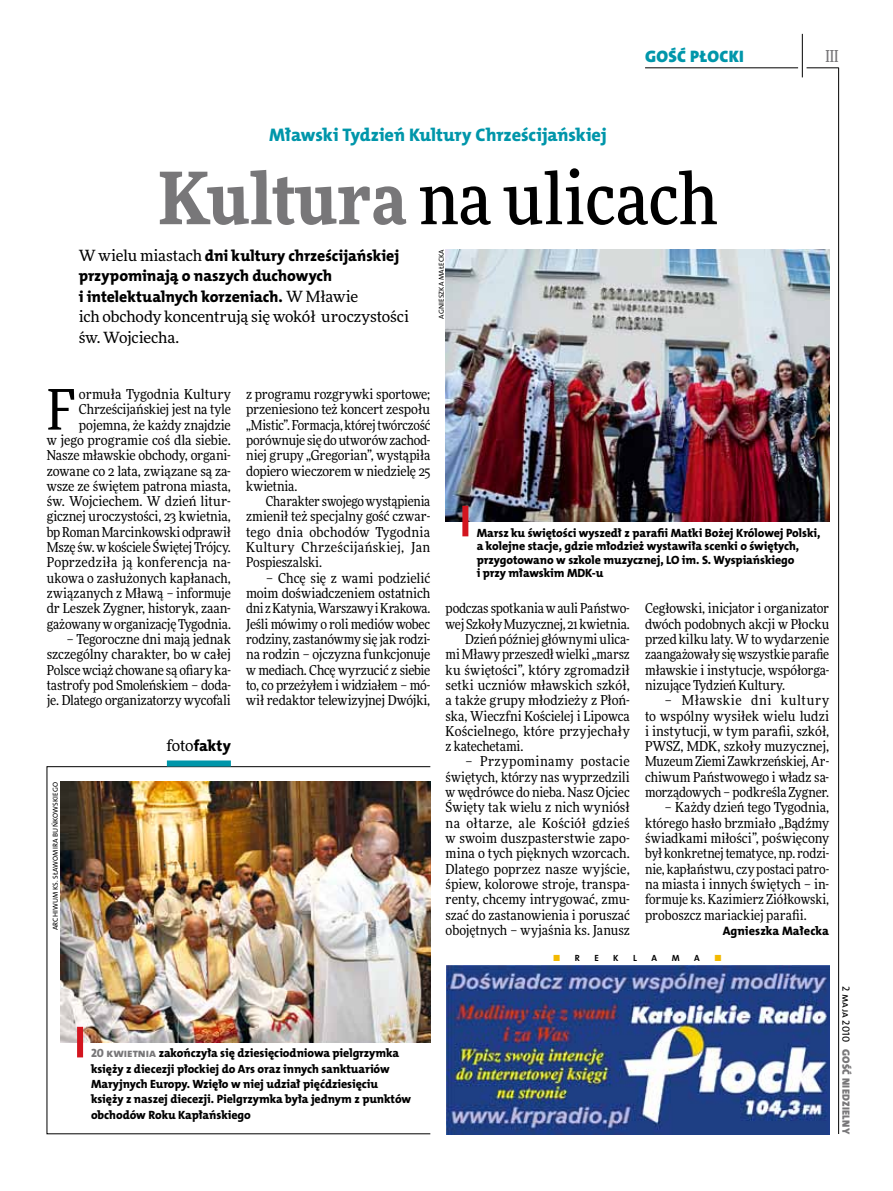
<style>
.page{position:relative;width:893px;height:1191px;background:#fff}
.page>*{position:absolute;margin:0;border:0;box-sizing:border-box;transform-origin:0 0}
.t1{font:500 72px "Freeday Narrow";color:#000}
.t2{font:55.95px "Freeday Narrow News";color:#000}
.t3{font:18.3px "The Mix HP8 Ex Bld";letter-spacing:-.005em;color:#0096aa}
.t4{font:16.65px "The Mix HP9 Blk";letter-spacing:.02em;color:#0096aa}
.t5{font:500 16.5px "Freeday Narrow";color:#787779;scale:.9 1}
.t6{font:15.75px/20.4px "The Mix HP8 Ex Bld";letter-spacing:-.005em;color:#000}
.t7{font:15.45px/20.4px "Freeday News";letter-spacing:-.005em;color:#000}
.t8{font:13.65px/15.3px "Freeday Narrow News";letter-spacing:-.005em;color:#000;text-align:justify}
.t9{font:12.3px "The Mix HP8 Ex Bld";color:#000}
.t10{font:12px/15.3px "The Mix HP8 Ex Bld";letter-spacing:-.005em;color:#000}
.t11{font:10.5px "The Mix HP9 Blk";letter-spacing:.025em;color:#787779}
.t12{font:10.5px "The Mix HP5 Plain";color:#000}
.t13{font:9px "The Mix HP7 Bld";color:#000}
.t14{font:9px "The Mix HP7 Bld";color:#f3b900}
.t15{font:7.2px "The Mix HP5 Plain";letter-spacing:.015em;color:#000}
.s1{font-weight:900;color:#787779}
.s2{font-family:"Freeday News";font-size:15.45px}
.s3{color:#787779}
.s4{color:#000}
</style>
<div class="page">
<hr style="left:806px;top:68px;width:33px;height:1px;background:#000">
<hr style="left:645px;top:68px;width:153px;height:1px;background:#000">
<hr style="left:838px;top:68px;width:1px;height:1066px;background:#000">
<hr style="left:802px;top:34px;width:1px;height:43px;background:#000">
<img style="left:446px;top:965px;width:383px;height:169px">
<img style="left:446px;top:249px;width:383px;height:272px">
<div style="left:462px;top:506px;width:6px;height:30px;background:#d3151f"></div>
<img style="left:60px;top:782px;width:368px;height:260px">
<div style="left:47px;top:766px;width:383px;height:368px;border:1px solid #000"></div>
<div style="left:77px;top:1026px;width:6px;height:31px;background:#d3151f"></div>
<div style="left:167px;top:760px;width:64px;height:6px;background:#0096aa"></div>
<p class="t4" style="left:645px;top:46px;width:100px">GOŚĆ PŁOCKI</p>
<h3 class="t3" style="left:269px;top:123px;width:339px">Mławski Tydzień Kultury Chrześcijańskiej</h3>
<h1 class="t1" style="left:158px;top:154px;width:561px"><span class="s1">Kultura</span> na ulicach</h1>
<p class="t6" style="left:79px;top:246px;width:322px"><span class="s2">W wielu miastach</span> dni kultury chrześcijańskiej przypominają o naszych duchowych<br>i intelektualnych korzeniach. <span class="s2">W Mławie</span></p>
<p class="t7" style="left:79px;top:306px;width:332px">ich obchody koncentrują się wokół uroczystości św. Wojciecha.</p>
<p class="t15" style="left:437px;top:319px;width:70px;rotate:-90deg">Agnieszka Małecka</p>
<p class="t5" style="left:825px;top:46px;width:16px">III</p>
<p class="t8" style="left:47px;top:386px;width:186px;text-align:right">ormuła Tygodnia Kultury<br>Chrześcijańskiej jest na tyle pojemna, że każdy znajdzie<br>w jego programie coś dla siebie.<br>Nasze mławskie obchody, organi&shy;zowane co 2 lata, związane są za&shy;wsze ze świętem patrona miasta, św. Wojciechem. W dzień litur&shy;gicznej uroczystości, 23 kwietnia, bp Roman Marcinkowski odprawił<br>Mszę św. w kościele Świętej Trójcy.<br>Poprzedziła ją konferencja na&shy;ukowa o zasłużonych kapłanach, związanych z Mławą – informuje dr Leszek Zygner, historyk, zaan&shy;gażowany w organizację Tygodnia.</p>
<p class="t8" style="left:47px;top:631px;width:186px;text-indent:20px">– Tegoroczne dni mają jednak szczególny charakter, bo w całej Polsce wciąż chowane są ofiary ka&shy;tastrofy pod Smoleńskiem – doda&shy;je. Dlatego organizatorzy wycofali</p>
<h2 class="t2" style="left:47px;top:375px;width:30px">F</h2>
<p class="t15" style="left:51px;top:930px;width:150px;rotate:-90deg">archiwum ks. Sławomira Buńkowskiego</p>
<p class="t6" style="left:167px;top:735px;width:66px"><span class="s2">foto</span>fakty</p>
<p class="t8" style="left:246px;top:386px;width:186px">z programu rozgrywki sportowe; przeniesiono też koncert zespołu „Mistic”. Formacja, której twórczość porównuje się do utworów zachod&shy;niej grupy „Gregorian”, wystąpiła dopiero wieczorem w niedzielę 25 kwietnia.</p>
<p class="t8" style="left:246px;top:493px;width:186px;text-indent:20px">Charakter swojego wystąpienia zmienił też specjalny gość czwar&shy;tego dnia obchodów Tygodnia Kultury Chrześcijańskiej, Jan Pospieszalski.</p>
<p class="t8" style="left:246px;top:570px;width:186px;text-indent:20px">– Chcę się z wami podzielić moim doświadczeniem ostatnich dni z Katynia, Warszawy i Krakowa.<br>Jeśli mówimy o roli mediów wobec rodziny, zastanówmy się jak rodzi&shy;na rodzin – ojczyzna funkcjonuje w mediach. Chcę wyrzucić z siebie to, co przeżyłem i widziałem – mó&shy;wił redaktor telewizyjnej Dwójki,</p>
<p class="t10" style="left:91px;top:1045px;width:322px"><span class="s3">20 kwietnia</span> zakończyła się dziesięciodniowa pielgrzymka księży z diecezji płockiej do Ars oraz innych sanktuariów Maryjnych Europy. Wzięło w niej udział pięćdziesięciu księży z naszej diecezji. Pielgrzymka była jednym z punktów obchodów Roku Kapłańskiego</p>
<p class="t10" style="left:477px;top:526px;width:345px;line-height:13.5px">Marsz ku świętości wyszedł z parafii Matki Bożej Królowej Polski, a kolejne stacje, gdzie młodzież wystawiła scenki o świętych, przygotowano w szkole muzycznej, LO im. S. Wyspiańskiego<br>i przy mławskim MDK-u</p>
<p class="t8" style="left:446px;top:600px;width:186px">podczas spotkania w auli Państwo-</p>
<p class="t8" style="left:446px;top:616px;width:186px">wej Szkoły Muzycznej, 21 kwietnia.</p>
<p class="t8" style="left:465px;top:631px;width:166px">Dzień później głównymi ulica-</p>
<p class="t8" style="left:446px;top:646px;width:186px">mi Mławy przeszedł wielki „marsz</p>
<p class="t8" style="left:446px;top:662px;width:186px">ku świętości”, który zgromadził</p>
<p class="t8" style="left:446px;top:677px;width:186px">setki uczniów mławskich szkół,</p>
<p class="t8" style="left:446px;top:692px;width:186px">a także grupy młodzieży z Płoń-</p>
<p class="t8" style="left:446px;top:708px;width:186px">ska, Wieczfni Kościelej i Lipowca</p>
<p class="t8" style="left:446px;top:723px;width:186px">Kościelnego, które przyjechały</p>
<p class="t8" style="left:446px;top:738px;width:79px">z katechetami.</p>
<p class="t8" style="left:446px;top:754px;width:186px;text-indent:20px">– Przypominamy postacie świętych, którzy nas wyprzedzili w wędrówce do nieba. Nasz Ojciec Święty tak wielu z nich wyniósł na ołtarze, ale Kościół gdzieś w swoim duszpasterstwie zapo&shy;mina o tych pięknych wzorcach.<br>Dlatego poprzez nasze wyjście, śpiew, kolorowe stroje, transpa&shy;renty, chcemy intrygować, zmu&shy;szać do zastanowienia i poruszać obojętnych – wyjaśnia ks. Janusz</p>
<p class="t8" style="left:645px;top:600px;width:186px">Cegłowski, inicjator i organizator dwóch podobnych akcji w Płocku przed kilku laty. W to wydarzenie zaangażowały się wszystkie parafie mławskie i instytucje, współorga&shy;nizujące Tydzień Kultury.</p>
<p class="t8" style="left:645px;top:692px;width:186px;text-indent:20px">– Mławskie dni kultury to wspólny wysiłek wielu ludzi i instytucji, w tym parafii, szkół, PWSZ, MDK, szkoły muzycznej, Muzeum Ziemi Zawkrzeńskiej, Ar&shy;chiwum Państwowego i władz sa&shy;morządowych – podkreśla Zygner.</p>
<p class="t8" style="left:645px;top:799px;width:186px;text-indent:20px">– Każdy dzień tego Tygodnia, którego hasło brzmiało „Bądźmy świadkami miłości”, poświęcony był konkretnej tematyce, np. rodzi&shy;nie, kapłaństwu, czy postaci patro&shy;na miasta i innych świętych – in&shy;formuje ks. Kazimierz Ziółkowski, proboszcz mariackiej parafii.</p>
<p class="t9" style="left:723px;top:923px;width:108px">Agnieszka Małecka</p>
<p class="t14" style="left:553px;top:952px;width:28px">■ <span class="s4">R</span></p>
<p class="t13" style="left:594px;top:952px;width:6px">E</p>
<p class="t13" style="left:613px;top:952px;width:7px">K</p>
<p class="t13" style="left:633px;top:952px;width:5px">L</p>
<p class="t13" style="left:651px;top:952px;width:18px">AMA</p>
<p class="t14" style="left:714px;top:952px;width:9px">■</p>
<p class="t12" style="left:853px;top:986px;width:58px;rotate:90deg">2 maja 2010</p>
<p class="t11" style="left:853px;top:1049px;width:86px;rotate:90deg">GOŚĆ NIEDZIELNY</p>
</div>
